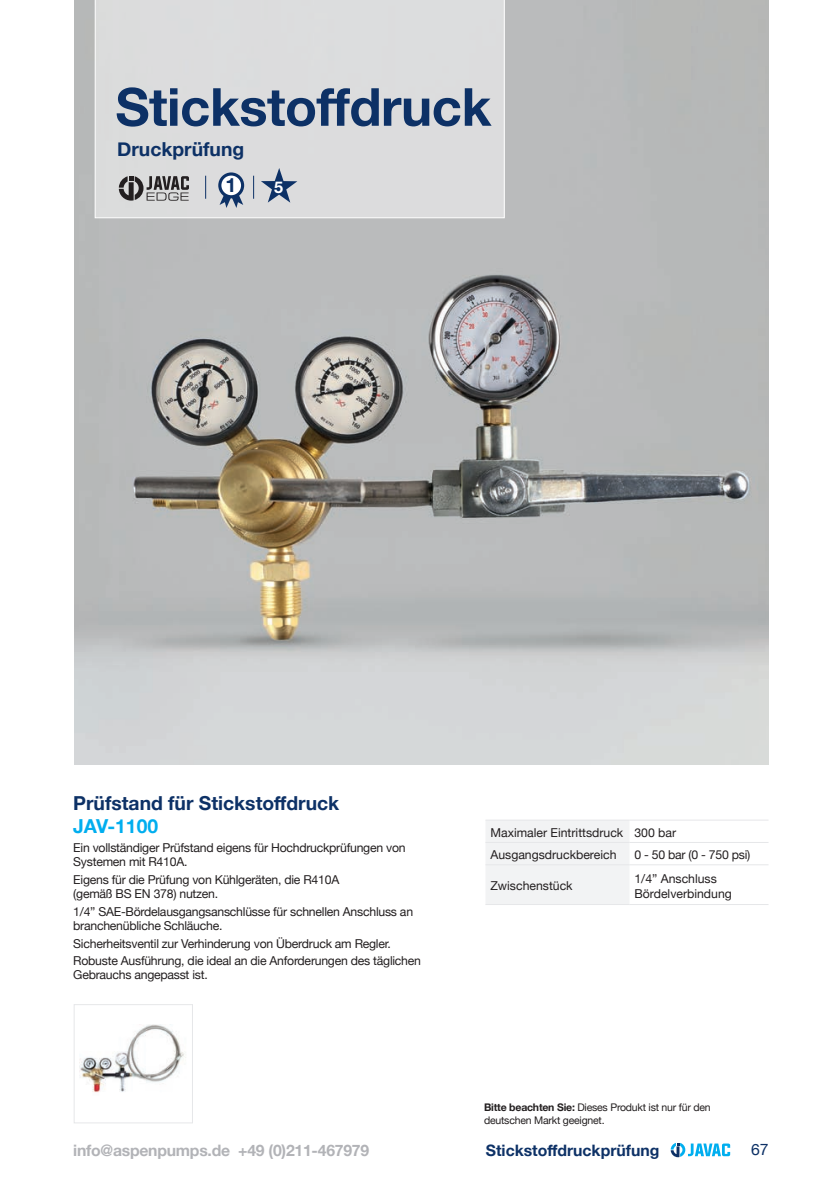
<style>
.page{position:relative;width:817px;height:1187px;background:#fff}
.page>*{position:absolute;margin:0;border:0;box-sizing:border-box;transform-origin:0 0}
.t1{font:700 52.5px "Helvetica Neue";letter-spacing:-.01em;color:#0d3166}
.t2{font:700 19.78px "Helvetica Neue";color:#0d3166}
.t3{font:700 19.25px/23.1px "Helvetica Neue";color:#0d3166}
.t4{font:700 16.1px "Helvetica Neue";color:#fff}
.t5{font:700 15.75px "Helvetica Neue";letter-spacing:-.015em;color:#b2b3b7}
.t6{font:700 15.75px "Helvetica Neue";color:#0d3166}
.t7{font:15.75px "Helvetica Neue";color:#0d3166}
.tech_sheet_body_copy{font:12.25px/14px "Helvetica Neue";letter-spacing:-.02em;color:#231f20}
.tech_sheet_body_copy-2{font:12.25px/14.7px "Helvetica Neue";color:#231f20}
.t8{font:10.5px/12.6px "Helvetica Neue";letter-spacing:-.02em;color:#231f20}
.s1{color:#00aeef}
.s2{font-weight:700}
</style>
<div class="page">
<svg style="left:670px;top:1143px;width:59px;height:13px"></svg>
<img style="left:74px;top:0;width:694px;height:764px">
<div style="left:94px;top:0;width:411px;height:219px;background:#dcdcdd"></div>
<svg style="left:205px;top:176px;width:1px;height:23px"></svg>
<svg style="left:119px;top:176px;width:70px;height:25px;background:#888788"></svg>
<svg style="left:253px;top:176px;width:1px;height:23px"></svg>
<svg style="left:219px;top:191px;width:24px;height:17px"></svg>
<div style="left:220px;top:174px;width:22px;height:23px;background:#fff;border-radius:50%"></div>
<div style="left:218px;top:172px;width:26px;height:26px;border:3px solid #0d3166;border-radius:50%"></div>
<svg style="left:261px;top:168px;width:36px;height:35px"></svg>
<div style="left:485px;top:820px;width:144px;height:83px;background:#f2f3f4"></div>
<hr style="left:485px;top:819px;width:144px;height:1px;background:#e6e7e9">
<hr style="left:629px;top:819px;width:139px;height:1px;background:#e6e7e9">
<hr style="left:485px;top:841px;width:144px;height:1px;background:#e6e7e9">
<hr style="left:629px;top:841px;width:139px;height:1px;background:#e6e7e9">
<hr style="left:485px;top:864px;width:144px;height:1px;background:#e6e7e9">
<hr style="left:629px;top:864px;width:139px;height:1px;background:#e6e7e9">
<hr style="left:485px;top:903px;width:144px;height:1px;background:#e6e7e9">
<hr style="left:629px;top:903px;width:139px;height:1px;background:#e6e7e9">
<img style="left:79px;top:1024px;width:107px;height:68px">
<div style="left:74px;top:1004px;width:119px;height:119px;border:1px solid #e6e7e9"></div>
<p class="t1" style="left:115px;top:66px;width:377px">Stickstoffdruck</p>
<p class="t3" style="left:117px;top:138px;width:128px">Druckprüfung</p>
<p class="t2" style="left:225px;top:170px;width:12px">1</p>
<p class="t4" style="left:274px;top:174px;width:10px">5</p>
<p class="t3" style="left:73px;top:792px;width:267px">Prüfstand für Stickstoffdruck<br><span class="s1">JAV-1100</span></p>
<p class="tech_sheet_body_copy" style="left:73px;top:841px;width:333px">Ein vollständiger Prüfstand eigens für Hochdruckprüfungen von<br>Systemen mit R410A.</p>
<p class="tech_sheet_body_copy" style="left:73px;top:873px;width:267px">Eigens für die Prüfung von Kühlgeräten, die R410A (gemäß BS EN 378) nutzen.</p>
<p class="tech_sheet_body_copy" style="left:73px;top:905px;width:341px">1/4” SAE-Bördelausgangsanschlüsse für schnellen Anschluss an branchenübliche Schläuche.</p>
<p class="tech_sheet_body_copy" style="left:73px;top:936px;width:319px">Sicherheitsventil zur Verhinderung von Überdruck am Regler.</p>
<p class="tech_sheet_body_copy" style="left:73px;top:954px;width:349px">Robuste Ausführung, die ideal an die Anforderungen des täglichen<br>Gebrauchs angepasst ist.</p>
<p class="tech_sheet_body_copy-2" style="left:490px;top:826px;width:134px">Maximaler Eintrittsdruck</p>
<p class="tech_sheet_body_copy" style="left:634px;top:826px;width:43px">300 bar</p>
<p class="tech_sheet_body_copy-2" style="left:490px;top:848px;width:127px">Ausgangsdruckbereich</p>
<p class="tech_sheet_body_copy" style="left:634px;top:848px;width:117px">0 - 50 bar (0 - 750 psi)</p>
<p class="tech_sheet_body_copy-2" style="left:490px;top:879px;width:84px">Zwischenstück</p>
<p class="tech_sheet_body_copy-2" style="left:634px;top:872px;width:99px">1/4” Anschluss<br>Bördelverbindung</p>
<p class="t8" style="left:484px;top:1101px;width:228px"><span class="s2">Bitte beachten Sie:</span> Dieses Produkt ist nur für den deutschen Markt geeignet.</p>
<p class="t5" style="left:73px;top:1137px;width:297px">info@aspenpumps.de +49 (0)211-467979</p>
<p class="t6" style="left:485px;top:1137px;width:175px">Stickstoffdruckprüfung</p>
<p class="t7" style="left:750px;top:1138px;width:19px">67</p>
</div>
